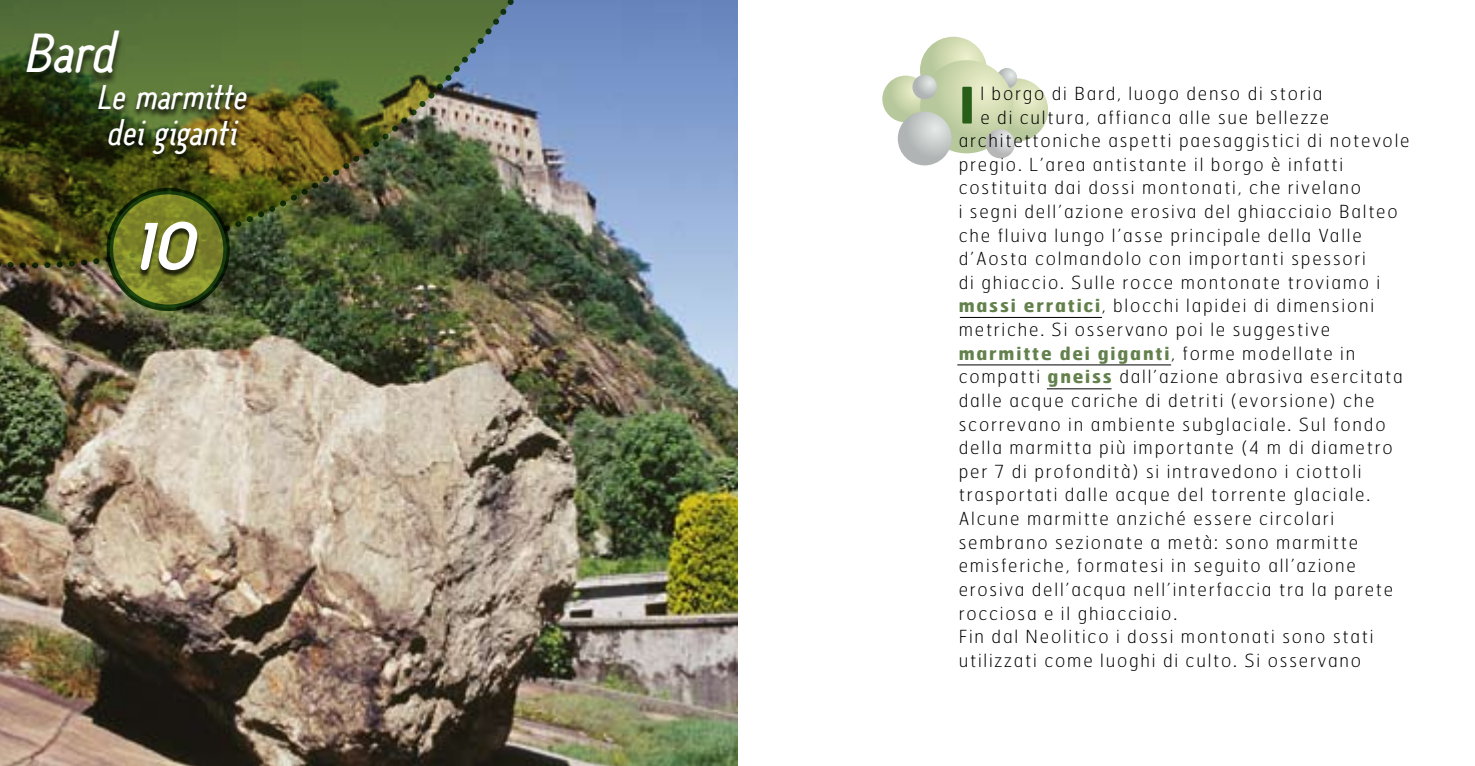
<style>
.page{position:relative;width:1475px;height:766px;background:#fff}
.page>*{position:absolute;margin:0;border:0;box-sizing:border-box;transform-origin:0 0}
.t1{font:84px "Slanted";color:#fff}
.t2{font:700 50.2px "Hermes";color:#285e18}
.t3{font:48px "Slanted";color:#fff}
.t4{font:30px/36px "Slanted";letter-spacing:-.005em;color:#fff;text-align:center}
.t5{font:100 18px "Hermes";letter-spacing:.1em;color:#000}
.t6{font:700 18px "Hermes";letter-spacing:.1em;color:#63814c}
.s1{font-weight:700;color:#63814c}
.s2{font-weight:100;color:#000}
</style>
<div class="page">
<svg style="left:919px;top:37px;width:67px;height:67px"></svg>
<svg style="left:882px;top:76px;width:47px;height:46px"></svg>
<svg style="left:984px;top:78px;width:63px;height:64px;background:#d0dab1"></svg>
<svg style="left:996px;top:68px;width:20px;height:20px"></svg>
<svg style="left:920px;top:60px;width:93px;height:93px;background:#ccd7ad"></svg>
<svg style="left:912px;top:75px;width:24px;height:24px"></svg>
<svg style="left:897px;top:112px;width:54px;height:53px;background:#c1c6c5"></svg>
<svg style="left:985px;top:129px;width:29px;height:29px"></svg>
<img style="left:0;top:0;width:737px;height:765px">
<img style="left:0;top:0;width:568px;height:270px">
<div style="left:21px;top:32px;width:538px;height:123px;background:#000;opacity:.75"></div>
<svg style="left:110px;top:191px;width:116px;height:117px"></svg>
<div style="left:107px;top:188px;width:123px;height:123px;border:7px solid #285e18;border-radius:50%"></div>
<div style="left:139px;top:224px;width:279px;height:126px;background:#000;opacity:.75"></div>
<hr style="left:959px;top:317px;width:142px;height:1px;background:#000">
<hr style="left:957px;top:364px;width:213px;height:1px;background:#000">
<hr style="left:1046px;top:388px;width:65px;height:1px;background:#000">
<img style="left:94px;top:83px;width:273px;height:144px">
<h3 class="t3" style="left:24px;top:21px;width:96px">Bard</h3>
<h3 class="t4" style="left:96px;top:80px;width:152px">Le marmitte dei giganti</h3>
<h1 class="t1" style="left:134px;top:179px;width:62px">10</h1>
<h2 class="t2" style="left:958px;top:72px;width:18px">I</h2>
<p class="t5" style="left:980px;top:82px;width:343px">l borgo di Bard, luogo denso di storia</p>
<p class="t5" style="left:980px;top:106px;width:350px">e di cultura, affianca alle sue bellezze</p>
<p class="t5" style="left:958px;top:129px;width:452px">architettoniche aspetti paesaggistici di notevole</p>
<p class="t5" style="left:958px;top:153px;width:386px">pregio. L’area antistante il borgo è infatti</p>
<p class="t5" style="left:958px;top:176px;width:404px">costituita dai dossi montonati, che rivelano</p>
<p class="t5" style="left:958px;top:200px;width:440px">i segni dell’azione erosiva del ghiacciaio Balteo</p>
<p class="t5" style="left:958px;top:224px;width:404px">che fluiva lungo l’asse principale della Valle</p>
<p class="t5" style="left:958px;top:247px;width:408px">d’Aosta colmandolo con importanti spessori</p>
<p class="t5" style="left:958px;top:271px;width:423px">di ghiaccio. Sulle rocce montonate troviamo i</p>
<p class="t5" style="left:958px;top:294px;width:417px"><span class="s1">massi erratici</span>, blocchi lapidei di dimensioni</p>
<p class="t5" style="left:958px;top:318px;width:373px">metriche. Si osservano poi le suggestive</p>
<p class="t6" style="left:958px;top:341px;width:398px">marmitte dei giganti<span class="s2">, forme modellate in</span></p>
<p class="t5" style="left:958px;top:365px;width:445px">compatti <span class="s1">gneiss</span> dall’azione abrasiva esercitata</p>
<p class="t5" style="left:958px;top:389px;width:417px">dalle acque cariche di detriti (evorsione) che</p>
<p class="t5" style="left:958px;top:412px;width:428px">scorrevano in ambiente subglaciale. Sul fondo</p>
<p class="t5" style="left:958px;top:436px;width:435px">della marmitta più importante (4 m di diametro</p>
<p class="t5" style="left:958px;top:460px;width:404px">per 7 di profondità) si intravedono i ciottoli</p>
<p class="t5" style="left:958px;top:483px;width:413px">trasportati dalle acque del torrente glaciale.</p>
<p class="t5" style="left:958px;top:507px;width:377px">Alcune marmitte anziché essere circolari</p>
<p class="t5" style="left:958px;top:530px;width:401px">sembrano sezionate a metà: sono marmitte</p>
<p class="t5" style="left:958px;top:554px;width:398px">emisferiche, formatesi in seguito all’azione</p>
<p class="t5" style="left:958px;top:578px;width:436px">erosiva dell’acqua nell’interfaccia tra la parete</p>
<p class="t5" style="left:958px;top:601px;width:220px">rocciosa e il ghiacciaio.</p>
<p class="t5" style="left:958px;top:625px;width:416px">Fin dal Neolitico i dossi montonati sono stati</p>
<p class="t5" style="left:958px;top:648px;width:404px">utilizzati come luoghi di culto. Si osservano</p>
</div>
